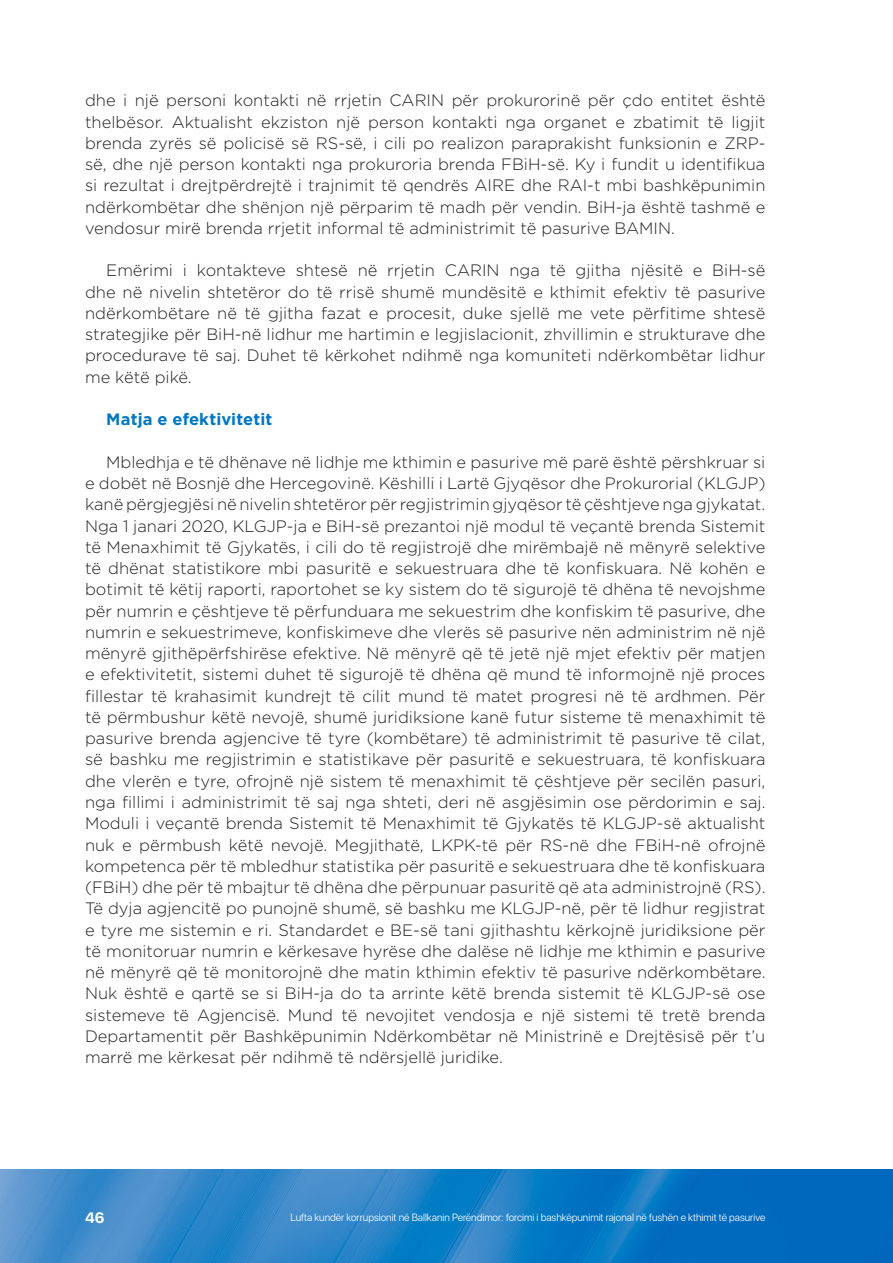
<style>
.page{position:relative;width:893px;height:1263px;background:#fff}
.page>*{position:absolute;margin:0;border:0;box-sizing:border-box;transform-origin:0 0}
.tekst{font:300 16.5px/21.3px "Gotham";color:#231f20;text-align:justify}
.tekst-2{font:700 16.5px "Gotham";letter-spacing:.005em;color:#0077bf}
.t1{font:700 15px "SF Pro Display";color:#fff}
.t2{font:300 10.5px "SF Pro Display";color:#fff}
</style>
<div class="page">
<img style="left:0;top:1169px;width:893px;height:94px">
<p class="tekst" style="left:85px;top:89px;width:682px">dhe i një personi kontakti në rrjetin CARIN për prokurorinë për çdo entitet është thelbësor. Aktualisht ekziston një person kontakti nga organet e zbatimit të ligjit brenda zyrës së policisë së RS-së, i cili po realizon paraprakisht funksionin e ZRP&shy;së, dhe një person kontakti nga prokuroria brenda FBiH-së. Ky i fundit u identifikua si rezultat i drejtpërdrejtë i trajnimit të qendrës AIRE dhe RAI-t mbi bashkëpunimin ndërkombëtar dhe shënjon një përparim të madh për vendin. BiH-ja është tashmë e vendosur mirë brenda rrjetit informal të administrimit të pasurive BAMIN.</p>
<p class="tekst" style="left:85px;top:259px;width:682px;text-indent:21px">Emërimi i kontakteve shtesë në rrjetin CARIN nga të gjitha njësitë e BiH-së dhe në nivelin shtetëror do të rrisë shumë mundësitë e kthimit efektiv të pasurive ndërkombëtare në të gjitha fazat e procesit, duke sjellë me vete përfitime shtesë strategjike për BiH-në lidhur me hartimin e legjislacionit, zhvillimin e strukturave dhe procedurave të saj. Duhet të kërkohet ndihmë nga komuniteti ndërkombëtar lidhur me këtë pikë.</p>
<p class="tekst-2" style="left:106px;top:408px;width:168px">Matja e efektivitetit</p>
<p class="tekst" style="left:85px;top:451px;width:682px;text-indent:21px">Mbledhja e të dhënave në lidhje me kthimin e pasurive më parë është përshkruar si e dobët në Bosnjë dhe Hercegovinë. Këshilli i Lartë Gjyqësor dhe Prokurorial (KLGJP) kanë përgjegjësi në nivelin shtetëror për regjistrimin gjyqësor të çështjeve nga gjykatat.<br>Nga 1 janari 2020, KLGJP-ja e BiH-së prezantoi një modul të veçantë brenda Sistemit të Menaxhimit të Gjykatës, i cili do të regjistrojë dhe mirëmbajë në mënyrë selektive të dhënat statistikore mbi pasuritë e sekuestruara dhe të konfiskuara. Në kohën e botimit të këtij raporti, raportohet se ky sistem do të sigurojë të dhëna të nevojshme për numrin e çështjeve të përfunduara me sekuestrim dhe konfiskim të pasurive, dhe numrin e sekuestrimeve, konfiskimeve dhe vlerës së pasurive nën administrim në një mënyrë gjithëpërfshirëse efektive. Në mënyrë që të jetë një mjet efektiv për matjen e efektivitetit, sistemi duhet të sigurojë të dhëna që mund të informojnë një proces fillestar të krahasimit kundrejt të cilit mund të matet progresi në të ardhmen. Për të përmbushur këtë nevojë, shumë juridiksione kanë futur sisteme të menaxhimit të pasurive brenda agjencive të tyre (kombëtare) të administrimit të pasurive të cilat, së bashku me regjistrimin e statistikave për pasuritë e sekuestruara, të konfiskuara dhe vlerën e tyre, ofrojnë një sistem të menaxhimit të çështjeve për secilën pasuri, nga fillimi i administrimit të saj nga shteti, deri në asgjësimin ose përdorimin e saj.<br>Moduli i veçantë brenda Sistemit të Menaxhimit të Gjykatës të KLGJP-së aktualisht nuk e përmbush këtë nevojë. Megjithatë, LKPK-të për RS-në dhe FBiH-në ofrojnë kompetenca për të mbledhur statistika për pasuritë e sekuestruara dhe të konfiskuara (FBiH) dhe për të mbajtur të dhëna dhe përpunuar pasuritë që ata administrojnë (RS).<br>Të dyja agjencitë po punojnë shumë, së bashku me KLGJP-në, për të lidhur regjistrat e tyre me sistemin e ri. Standardet e BE-së tani gjithashtu kërkojnë juridiksione për të monitoruar numrin e kërkesave hyrëse dhe dalëse në lidhje me kthimin e pasurive në mënyrë që të monitorojnë dhe matin kthimin efektiv të pasurive ndërkombëtare.<br>Nuk është e qartë se si BiH-ja do ta arrinte këtë brenda sistemit të KLGJP-së ose sistemeve të Agjencisë. Mund të nevojitet vendosja e një sistemi të tretë brenda Departamentit për Bashkëpunimin Ndërkombëtar në Ministrinë e Drejtësisë për t’u marrë me kërkesat për ndihmë të ndërsjellë juridike.</p>
<p class="t1" style="left:85px;top:1206px;width:21px">46</p>
<p class="t2" style="left:290px;top:1210px;width:476px">Lufta kundër korrupsionit në Ballkanin Perëndimor: forcimi i bashkëpunimit rajonal në fushën e kthimit të pasurive</p>
</div>
